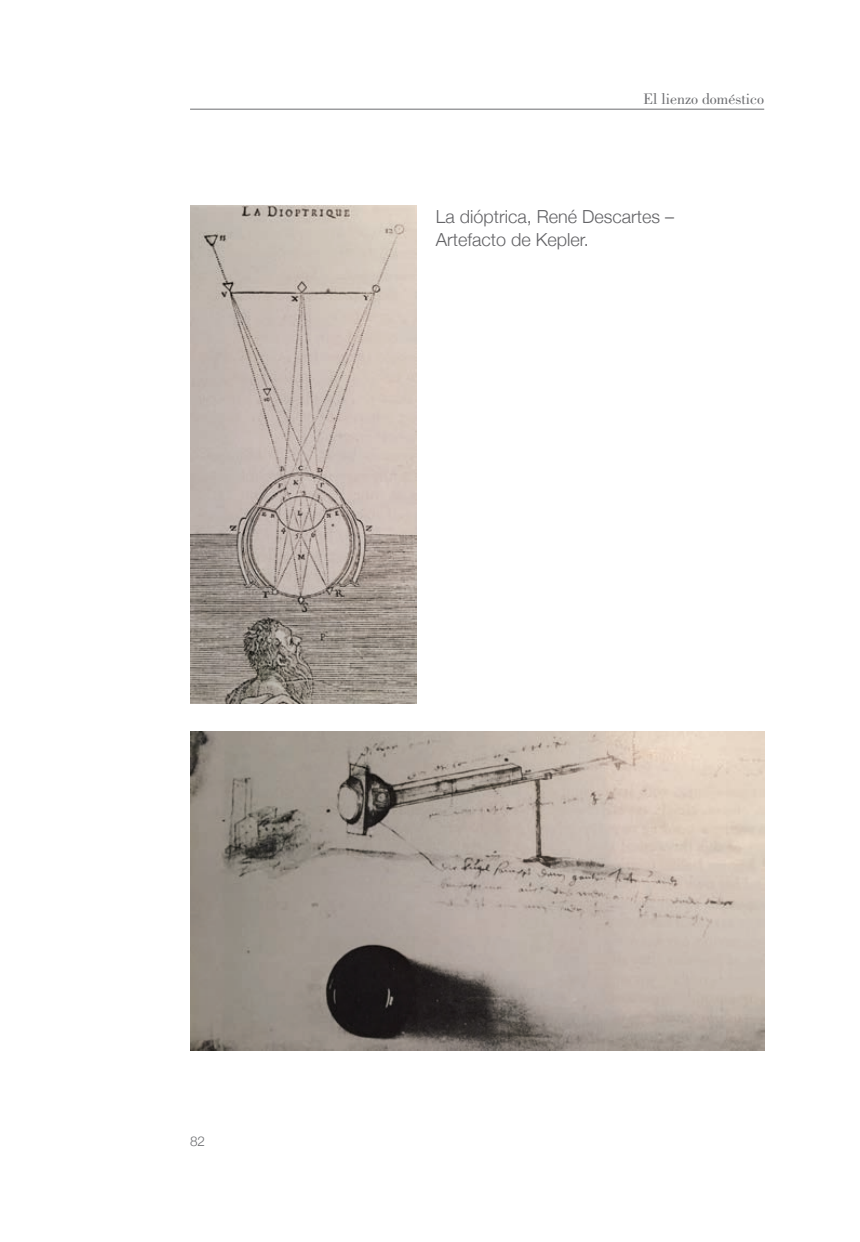
<style>
.page{position:relative;width:860px;height:1242px;background:#fff}
.page>*{position:absolute;margin:0;border:0;box-sizing:border-box;transform-origin:0 0}
.PIE{font:300 18px/22.5px "Helvetica Neue";color:#636366}
.t1{font:15.75px "Bodoni Std";color:#6c6d70}
.t2{font:300 13.5px "Helvetica Neue";color:#6c6d70}
</style>
<div class="page">
<hr style="left:190px;top:109px;width:574px;height:1px;background:#6c6d70">
<img style="left:190px;top:206px;width:227px;height:497px">
<img style="left:190px;top:731px;width:574px;height:318px">
<p class="t1" style="left:643px;top:90px;width:122px">El lienzo doméstico</p>
<p class="PIE" style="left:436px;top:204px;width:240px">La dióptrica, René Descartes –<br>Artefacto de Kepler.</p>
<p class="t2" style="left:190px;top:1130px;width:17px">82</p>
</div>
